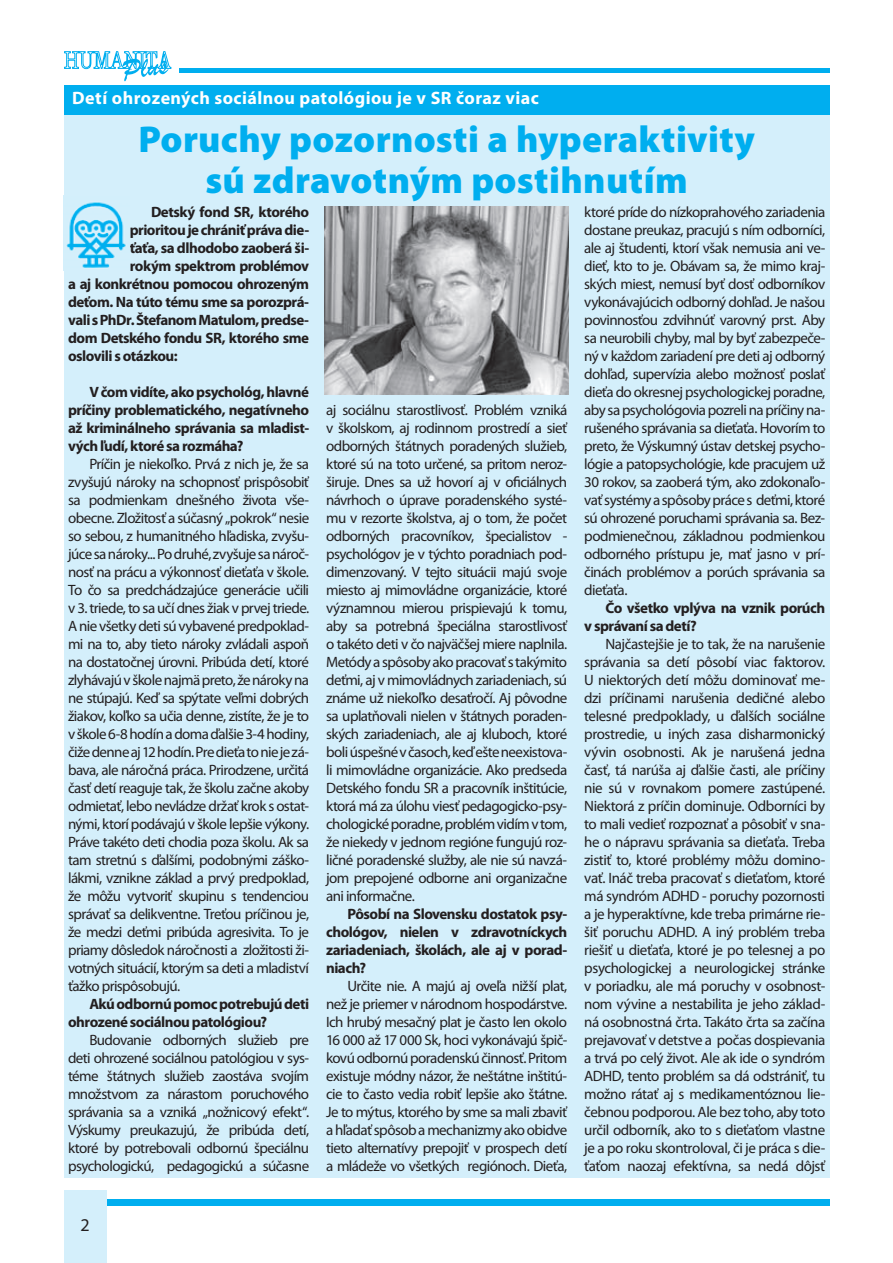
<style>
.page{position:relative;width:893px;height:1263px;background:#fff}
.page>*{position:absolute;margin:0;border:0;box-sizing:border-box;transform-origin:0 0}
.t1{font:900 37.5px/40.5px "Myriad Pro";letter-spacing:.01em;color:#00aeef;text-align:center}
.t2{font:700 18px "Myriad Pro";letter-spacing:.025em;color:#fff}
.t3{font:18px "Myriad Pro";color:#231f20}
.t4{font:15px/18px "Myriad Pro";letter-spacing:-.04em;color:#231f20;text-align:justify}
.t5{font:700 15px/18px "Myriad Pro";letter-spacing:-.035em;color:#231f20;text-align:justify}
</style>
<div class="page">
<div style="left:106px;top:1199px;width:723px;height:7px;background:#00aeef"></div>
<div style="left:64px;top:1191px;width:42px;height:72px;background:#d4effb"></div>
<svg style="left:64px;top:51px;width:107px;height:30px"></svg>
<hr style="left:179px;top:68px;width:650px;height:4px;background:#00aeef">
<div style="left:64px;top:85px;width:765px;height:1093px;background:#d4effb"></div>
<div style="left:64px;top:85px;width:765px;height:30px;background:#00aeef"></div>
<img style="left:325px;top:206px;width:243px;height:189px">
<img style="left:66px;top:202px;width:60px;height:66px">
<p class="t2" style="left:72px;top:92px;width:468px">Detí ohrozených sociálnou patológiou je v SR čoraz viac</p>
<h1 class="t1" style="left:138px;top:123px;width:618px">Poruchy pozornosti a hyperaktivity sú zdravotným postihnutím</h1>
<p class="t5" style="left:151px;top:204px;width:160px">Detský fond SR, ktorého</p>
<p class="t5" style="left:130px;top:222px;width:181px">prioritou je chrániť práva die-</p>
<p class="t5" style="left:130px;top:240px;width:181px">ťaťa, sa dlhodobo zaoberá ši-</p>
<p class="t5" style="left:130px;top:258px;width:181px">rokým spektrom problémov</p>
<p class="t5" style="left:68px;top:276px;width:242px">a aj konkrétnou pomocou ohrozeným</p>
<p class="t5" style="left:68px;top:294px;width:242px">deťom. Na túto tému sme sa porozprá-</p>
<p class="t5" style="left:68px;top:312px;width:242px">vali s PhDr. Štefanom Matulom, predse-</p>
<p class="t5" style="left:68px;top:330px;width:242px">dom Detského fondu SR, ktorého sme</p>
<p class="t5" style="left:68px;top:348px;width:111px">oslovili s otázkou:</p>
<p class="t5" style="left:68px;top:384px;width:243px;text-indent:21px">V čom vidíte, ako psychológ, hlavné príčiny problematického, negatívneho až kriminálneho správania sa mladist&shy;vých ľudí, ktoré sa rozmáha?</p>
<p class="t4" style="left:68px;top:456px;width:243px;text-indent:21px">Príčin je niekoľko. Prvá z nich je, že sa zvyšujú nároky na schopnosť prispôsobiť sa podmienkam dnešného života vše&shy;obecne. Zložitosť a súčasný „pokrok“ nesie so sebou, z humanitného hľadiska, zvyšu&shy;júce sa nároky... Po druhé, zvyšuje sa nároč&shy;nosť na prácu a výkonnosť dieťaťa v škole.<br>To čo sa predchádzajúce generácie učili v 3. triede, to sa učí dnes žiak v prvej triede.<br>A nie všetky deti sú vybavené predpoklad&shy;mi na to, aby tieto nároky zvládali aspoň na dostatočnej úrovni. Pribúda detí, ktoré zlyhávajú v škole najmä preto, že nároky na ne stúpajú. Keď sa spýtate veľmi dobrých žiakov, koľko sa učia denne, zistíte, že je to v škole 6-8 hodín a doma ďalšie 3-4 hodiny, čiže denne aj 12 hodín. Pre dieťa to nie je zá&shy;bava, ale náročná práca. Prirodzene, určitá časť detí reaguje tak, že školu začne akoby odmietať, lebo nevládze držať krok s ostat&shy;nými, ktorí podávajú v škole lepšie výkony.<br>Práve takéto deti chodia poza školu. Ak sa tam stretnú s ďalšími, podobnými záško&shy;lákmi, vznikne základ a prvý predpoklad, že môžu vytvoriť skupinu s tendenciou správať sa delikventne. Treťou príčinou je, že medzi deťmi pribúda agresivita. To je priamy dôsledok náročnosti a zložitosti ži&shy;votných situácií, ktorým sa deti a mladiství ťažko prispôsobujú.</p>
<p class="t5" style="left:68px;top:996px;width:243px;text-indent:21px">Akú odbornú pomoc potrebujú deti ohrozené sociálnou patológiou?</p>
<p class="t4" style="left:68px;top:1032px;width:243px;text-indent:21px">Budovanie odborných služieb pre deti ohrozené sociálnou patológiou v sys&shy;téme štátnych služieb zaostáva svojím množstvom za nárastom poruchového správania sa a vzniká „nožnicový efekt“.<br>Výskumy preukazujú, že pribúda detí, ktoré by potrebovali odbornú špeciálnu psychologickú, pedagogickú a súčasne</p>
<p class="t4" style="left:326px;top:402px;width:243px">aj sociálnu starostlivosť. Problém vzniká v školskom, aj rodinnom prostredí a sieť odborných štátnych poradených služieb, ktoré sú na toto určené, sa pritom neroz&shy;širuje. Dnes sa už hovorí aj v oficiálnych návrhoch o úprave poradenského systé&shy;mu v rezorte školstva, aj o tom, že počet odborných pracovníkov, špecialistov - psychológov je v týchto poradniach pod&shy;dimenzovaný. V tejto situácii majú svoje miesto aj mimovládne organizácie, ktoré významnou mierou prispievajú k tomu, aby sa potrebná špeciálna starostlivosť o takéto deti v čo najväčšej miere naplnila.<br>Metódy a spôsoby ako pracovať s takýmito deťmi, aj v mimovládnych zariadeniach, sú známe už niekoľko desaťročí. Aj pôvodne sa uplatňovali nielen v štátnych poraden&shy;ských zariadeniach, ale aj kluboch, ktoré boli úspešné v časoch, keď ešte neexistova&shy;li mimovládne organizácie. Ako predseda Detského fondu SR a pracovník inštitúcie, ktorá má za úlohu viesť pedagogicko-psy&shy;chologické poradne, problém vidím v tom, že niekedy v jednom regióne fungujú roz&shy;ličné poradenské služby, ale nie sú navzá&shy;jom prepojené odborne ani organizačne ani informačne.</p>
<p class="t5" style="left:326px;top:906px;width:243px;text-indent:21px">Pôsobí na Slovensku dostatok psy&shy;chológov, nielen v zdravotníckych zariadeniach, školách, ale aj v porad&shy;niach?</p>
<p class="t4" style="left:326px;top:978px;width:243px;text-indent:21px">Určite nie. A majú aj oveľa nižší plat, než je priemer v národnom hospodárstve.<br>Ich hrubý mesačný plat je často len okolo 16 000 až 17 000 Sk, hoci vykonávajú špič&shy;kovú odbornú poradenskú činnosť. Pritom existuje módny názor, že neštátne inštitú&shy;cie to často vedia robiť lepšie ako štátne.<br>Je to mýtus, ktorého by sme sa mali zbaviť a hľadať spôsob a mechanizmy ako obidve tieto alternatívy prepojiť v prospech detí a mládeže vo všetkých regiónoch. Dieťa,</p>
<p class="t4" style="left:584px;top:204px;width:243px">ktoré príde do nízkoprahového zariadenia dostane preukaz, pracujú s ním odborníci, ale aj študenti, ktorí však nemusia ani ve&shy;dieť, kto to je. Obávam sa, že mimo kraj&shy;ských miest, nemusí byť dosť odborníkov vykonávajúcich odborný dohľad. Je našou povinnosťou zdvihnúť varovný prst. Aby sa neurobili chyby, mal by byť zabezpeče&shy;ný v každom zariadení pre deti aj odborný dohľad, supervízia alebo možnosť poslať dieťa do okresnej psychologickej poradne, aby sa psychológovia pozreli na príčiny na&shy;rušeného správania sa dieťaťa. Hovorím to preto, že Výskumný ústav detskej psycho&shy;lógie a patopsychológie, kde pracujem už 30 rokov, sa zaoberá tým, ako zdokonaľo&shy;vať systémy a spôsoby práce s deťmi, ktoré sú ohrozené poruchami správania sa. Bez&shy;podmienečnou, základnou podmienkou odborného prístupu je, mať jasno v prí&shy;činách problémov a porúch správania sa dieťaťa.</p>
<p class="t5" style="left:584px;top:600px;width:242px;text-indent:21px">Čo všetko vplýva na vznik porúch v správaní sa detí?</p>
<p class="t4" style="left:584px;top:636px;width:243px;text-indent:21px">Najčastejšie je to tak, že na narušenie správania sa detí pôsobí viac faktorov.<br>U niektorých detí môžu dominovať me&shy;dzi príčinami narušenia dedičné alebo telesné predpoklady, u ďalších sociálne prostredie, u iných zasa disharmonický vývin osobnosti. Ak je narušená jedna časť, tá narúša aj ďalšie časti, ale príčiny nie sú v rovnakom pomere zastúpené.<br>Niektorá z príčin dominuje. Odborníci by to mali vedieť rozpoznať a pôsobiť v sna&shy;he o nápravu správania sa dieťaťa. Treba zistiť to, ktoré problémy môžu domino&shy;vať. Ináč treba pracovať s dieťaťom, ktoré má syndróm ADHD - poruchy pozornosti a je hyperaktívne, kde treba primárne rie&shy;šiť poruchu ADHD. A iný problém treba riešiť u dieťaťa, ktoré je po telesnej a po psychologickej a neurologickej stránke v poriadku, ale má poruchy v osobnost&shy;nom vývine a nestabilita je jeho základ&shy;ná osobnostná črta. Takáto črta sa začína prejavovať v detstve a počas dospievania a trvá po celý život. Ale ak ide o syndróm ADHD, tento problém sa dá odstrániť, tu možno rátať aj s medikamentóznou lie&shy;čebnou podporou. Ale bez toho, aby toto určil odborník, ako to s dieťaťom vlastne je a po roku skontroloval, či je práca s die&shy;ťaťom naozaj efektívna, sa nedá dôjsť</p>
<p class="t3" style="left:80px;top:1218px;width:11px">2</p>
</div>
